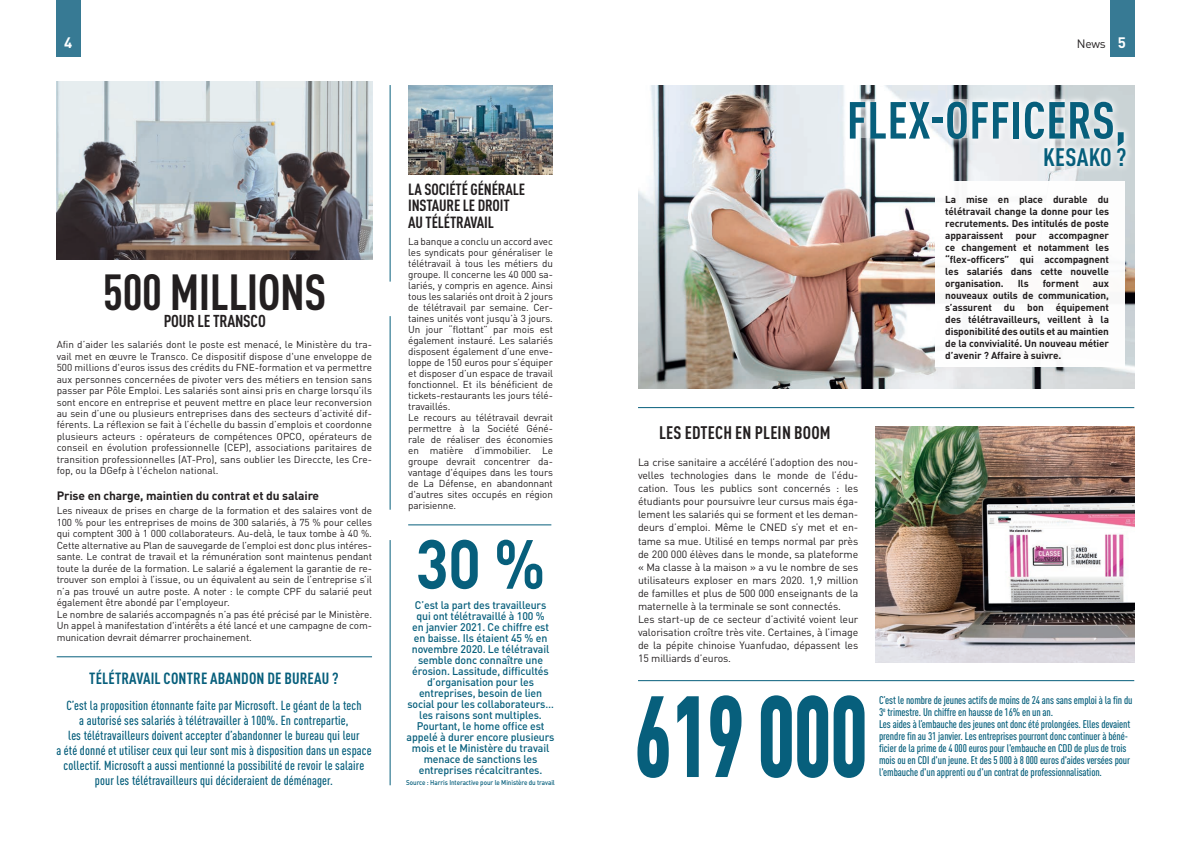
<style>
.page{position:relative;width:1191px;height:842px;background:#fff}
.page>*{position:absolute;margin:0;border:0;box-sizing:border-box;transform-origin:0 0}
.t1{font:900 condensed 113.4px "DIN Pro";letter-spacing:-.01em;color:#075f7c;scale:.77 1}
.t2{font:700 68.4px "DIN Pro";color:#075f7c;scale:.89 1}
.t3{font:700 condensed 51.3px "DIN Pro";letter-spacing:.01em;color:#075f7c}
.t4{font:700 condensed 50px "DIN Pro";letter-spacing:-.01em;color:#231f20}
.t5{font:700 condensed 25px "DIN Pro";letter-spacing:.01em;color:#075f7c}
.t6{font:700 condensed 18px "DIN Pro";letter-spacing:.01em;color:#231f20}
.t7{font:700 condensed 17px "DIN Pro";letter-spacing:-.01em;color:#231f20}
.t8{font:700 condensed 16px/16.5px "DIN Pro";letter-spacing:-.01em;color:#231f20}
.t9{font:700 condensed 16px "DIN Pro";letter-spacing:.01em;color:#075f7c}
.t10{font:700 15px "DIN Pro";color:#fff}
.t11{font:500 condensed 13px/15px "DIN Pro";letter-spacing:.01em;color:#075f7c;text-align:center}
.t12{font:700 12px "DIN Pro";letter-spacing:-.01em;color:#231f20}
.t13{font:12px "DIN Pro";color:#231f20}
.t14{font:500 condensed 11px/12px "DIN Pro";letter-spacing:-.01em;color:#075f7c}
.t15{font:500 11px/11px "DIN Pro";letter-spacing:-.01em;color:#075f7c;text-align:center;scale:.96 1}
.t16{font:10.5px/13.1px "DIN Pro";letter-spacing:-.01em;color:#231f20;text-align:justify}
.t17{font:10px/11px "DIN Pro";letter-spacing:-.01em;color:#231f20;text-align:justify}
.t18{font:700 10px/12px "DIN Pro";letter-spacing:-.01em;color:#231f20;text-align:justify}
.t19{font:500 7px "DIN Pro";letter-spacing:-.01em;color:#075f7c;scale:.9 1}
</style>
<div class="page">
<img style="left:638px;top:85px;width:496px;height:303px">
<img style="left:408px;top:85px;width:145px;height:89px">
<img style="left:57px;top:82px;width:316px;height:178px">
<hr style="left:390px;top:85px;width:1px;height:197px;background:#075f7c">
<hr style="left:390px;top:316px;width:1px;height:194px;background:#075f7c">
<hr style="left:390px;top:540px;width:1px;height:245px;background:#075f7c">
<hr style="left:638px;top:407px;width:496px;height:1px;background:#075f7c">
<hr style="left:638px;top:680px;width:496px;height:1px;background:#075f7c">
<hr style="left:408px;top:525px;width:143px;height:1px;background:#075f7c">
<div style="left:56px;top:0;width:24px;height:57px;background:#377a94"></div>
<div style="left:1109px;top:0;width:25px;height:57px;background:#377a94"></div>
<hr style="left:57px;top:656px;width:315px;height:1px;background:#075f7c">
<div style="left:935px;top:181px;width:189px;height:186px;background:#fff"></div>
<svg style="left:842px;top:94px;width:291px;height:80px"></svg>
<img style="left:875px;top:426px;width:259px;height:236px">
<p class="t10" style="left:64px;top:30px;width:10px">4</p>
<p class="t13" style="left:1076px;top:34px;width:31px">News</p>
<p class="t10" style="left:1118px;top:30px;width:10px">5</p>
<p class="t3" style="left:846px;top:82px;width:281px">FLEX-OFFICERS,</p>
<p class="t5" style="left:1043px;top:138px;width:85px">KESAKO ?</p>
<p class="t8" style="left:408px;top:179px;width:118px">LA SOCIÉTÉ GÉNÉRALE<br>INSTAURE LE DROIT<br>AU TÉLÉTRAVAIL</p>
<p class="t18" style="left:945px;top:192px;width:165px">La mise en place durable du télétravail change la donne pour les recrutements. Des intitulés de poste apparaissent pour accompagner ce changement et notamment les “flex-officers” qui accompagnent les salariés dans cette nouvelle organisation.</p>
<p class="t17" style="left:408px;top:235px;width:146px">La banque a conclu un accord avec les syndicats pour généraliser le télétravail à tous les métiers du groupe. Il concerne les 40 000 sa&shy;lariés, y compris en agence. Ainsi tous les salariés ont droit à 2 jours de télétravail par semaine. Cer&shy;taines unités vont jusqu’à 3 jours.<br>Un jour “flottant” par mois est également instauré. Les salariés disposent également d’une enve&shy;loppe de 150 euros pour s’équiper et disposer d’un espace de travail fonctionnel. Et ils bénéficient de tickets-restaurants les jours télé&shy;travaillés.</p>
<p class="t17" style="left:408px;top:411px;width:146px">Le recours au télétravail devrait permettre à la Société Géné&shy;rale de réaliser des économies en matière d’immobilier. Le groupe devrait concentrer da&shy;vantage d'équipes dans les tours de La Défense, en abandonnant d'autres sites occupés en région parisienne.</p>
<p class="t4" style="left:103px;top:254px;width:224px">500 MILLIONS</p>
<p class="t7" style="left:164px;top:308px;width:103px">POUR LE TRANSCO</p>
<p class="t18" style="left:1017px;top:276px;width:13px">Ils</p>
<p class="t18" style="left:1042px;top:276px;width:38px">forment</p>
<p class="t18" style="left:945px;top:276px;width:165px;text-indent:148px">aux nouveaux outils de communication, s’assurent du bon équipement des télétravailleurs, veillent à la disponibilité des outils et au maintien de la convivialité. Un nouveau métier d’avenir ? Affaire à suivre.</p>
<p class="t17" style="left:57px;top:338px;width:317px;line-height:11.5px">Afin d’aider les salariés dont le poste est menacé, le Ministère du tra&shy;vail met en œuvre le Transco. Ce dispositif dispose d'une enveloppe de 500 millions d'euros issus des crédits du FNE-formation et va permettre aux personnes concernées de pivoter vers des métiers en tension sans passer par Pôle Emploi. Les salariés sont ainsi pris en charge lorsqu’ils sont encore en entreprise et peuvent mettre en place leur reconversion au sein d’une ou plusieurs entreprises dans des secteurs d’activité dif&shy;férents. La réflexion se fait à l’échelle du bassin d’emplois et coordonne plusieurs acteurs : opérateurs de compétences OPCO, opérateurs de conseil en évolution professionnelle (CEP), associations paritaires de transition professionnelles (AT-Pro), sans oublier les Direccte, les Cre&shy;fop, ou la DGefp à l'échelon national.</p>
<p class="t12" style="left:57px;top:486px;width:264px">Prise en charge, maintien du contrat et du salaire</p>
<p class="t17" style="left:57px;top:504px;width:317px;line-height:11.5px">Les niveaux de prises en charge de la formation et des salaires vont de 100 % pour les entreprises de moins de 300 salariés, à 75 % pour celles qui comptent 300 à 1 000 collaborateurs. Au-delà, le taux tombe à 40 %.<br>Cette alternative au Plan de sauvegarde de l’emploi est donc plus intéres&shy;sante. Le contrat de travail et la rémunération sont maintenus pendant toute la durée de la formation. Le salarié a également la garantie de re&shy;trouver son emploi à l’issue, ou un équivalent au sein de l’entreprise s’il n’a pas trouvé un autre poste. A noter : le compte CPF du salarié peut également être abondé par l'employeur.</p>
<p class="t17" style="left:57px;top:607px;width:317px;line-height:11.5px">Le nombre de salariés accompagnés n’a pas été précisé par le Ministère.<br>Un appel à manifestation d'intérêts a été lancé et une campagne de com&shy;munication devrait démarrer prochainement.</p>
<p class="t6" style="left:659px;top:419px;width:173px">LES EDTECH EN PLEIN BOOM</p>
<p class="t16" style="left:638px;top:455px;width:222px">La crise sanitaire a accéléré l’adoption des nou&shy;velles technologies dans le monde de l’édu&shy;cation. Tous les publics sont concernés : les étudiants pour poursuivre leur cursus mais éga&shy;lement les salariés qui se forment et les deman&shy;deurs d’emploi. Même le CNED s’y met et en&shy;tame sa mue. Utilisé en temps normal par près de 200 000 élèves dans le monde, sa plateforme « Ma classe à la maison » a vu le nombre de ses utilisateurs exploser en mars 2020. 1,9 million de familles et plus de 500 000 enseignants de la maternelle à la terminale se sont connectés.</p>
<p class="t16" style="left:638px;top:611px;width:222px">Les start-up de ce secteur d’activité voient leur valorisation croître très vite. Certaines, à l’image de la pépite chinoise Yuanfudao, dépassent les 15 milliards d’euros.</p>
<p class="t2" style="left:416px;top:507px;width:147px">30 %</p>
<p class="t15" style="left:406px;top:610px;width:156px">qui ont télétravaillé à 100 %<br>en janvier 2021. Ce chiffre est en baisse. Ils étaient 45 % en novembre 2020. Le télétravail semble donc connaître une érosion. Lassitude, difficultés d’organisation pour les entreprises, besoin de lien social pour les collaborateurs… les raisons sont multiples.<br>Pourtant, le home office est appelé à durer encore plusieurs mois et le Ministère du travail menace de sanctions les entreprises récalcitrantes.</p>
<p class="t19" style="left:406px;top:777px;width:167px">Source : Harris Interactive pour le Ministère du travail</p>
<p class="t15" style="left:415px;top:599px;width:138px">C’est la part des travailleurs</p>
<p class="t9" style="left:89px;top:666px;width:251px">TÉLÉTRAVAIL CONTRE ABANDON DE BUREAU ?</p>
<p class="t11" style="left:56px;top:697px;width:317px">C’est la proposition étonnante faite par Microsoft. Le géant de la tech<br>a autorisé ses salariés à télétravailler à 100%. En contrepartie,<br>les télétravailleurs doivent accepter d’abandonner le bureau qui leur<br>a été donné et utiliser ceux qui leur sont mis à disposition dans un espace collectif. Microsoft a aussi mentionné la possibilité de revoir le salaire pour les télétravailleurs qui décideraient de déménager.</p>
<p class="t14" style="left:879px;top:693px;width:255px">C’est le nombre de jeunes actifs de moins de 24 ans sans emploi à la fin du<br>3<sup>e</sup> trimestre. Un chiffre en hausse de 16% en un an.</p>
<p class="t1" style="left:634px;top:648px;width:304px">619 000</p>
<p class="t14" style="left:879px;top:717px;width:253px">Les aides à l’embauche des jeunes ont donc été prolongées. Elles devaient prendre fin au 31 janvier. Les entreprises pourront donc continuer à béné&shy;ficier de la prime de 4 000 euros pour l'embauche en CDD de plus de trois mois ou en CDI d'un jeune. Et des 5 000 à 8 000 euros d'aides versées pour</p>
<p class="t14" style="left:879px;top:765px;width:224px">l'embauche d'un apprenti ou d'un contrat de professionnalisation.</p>
</div>
